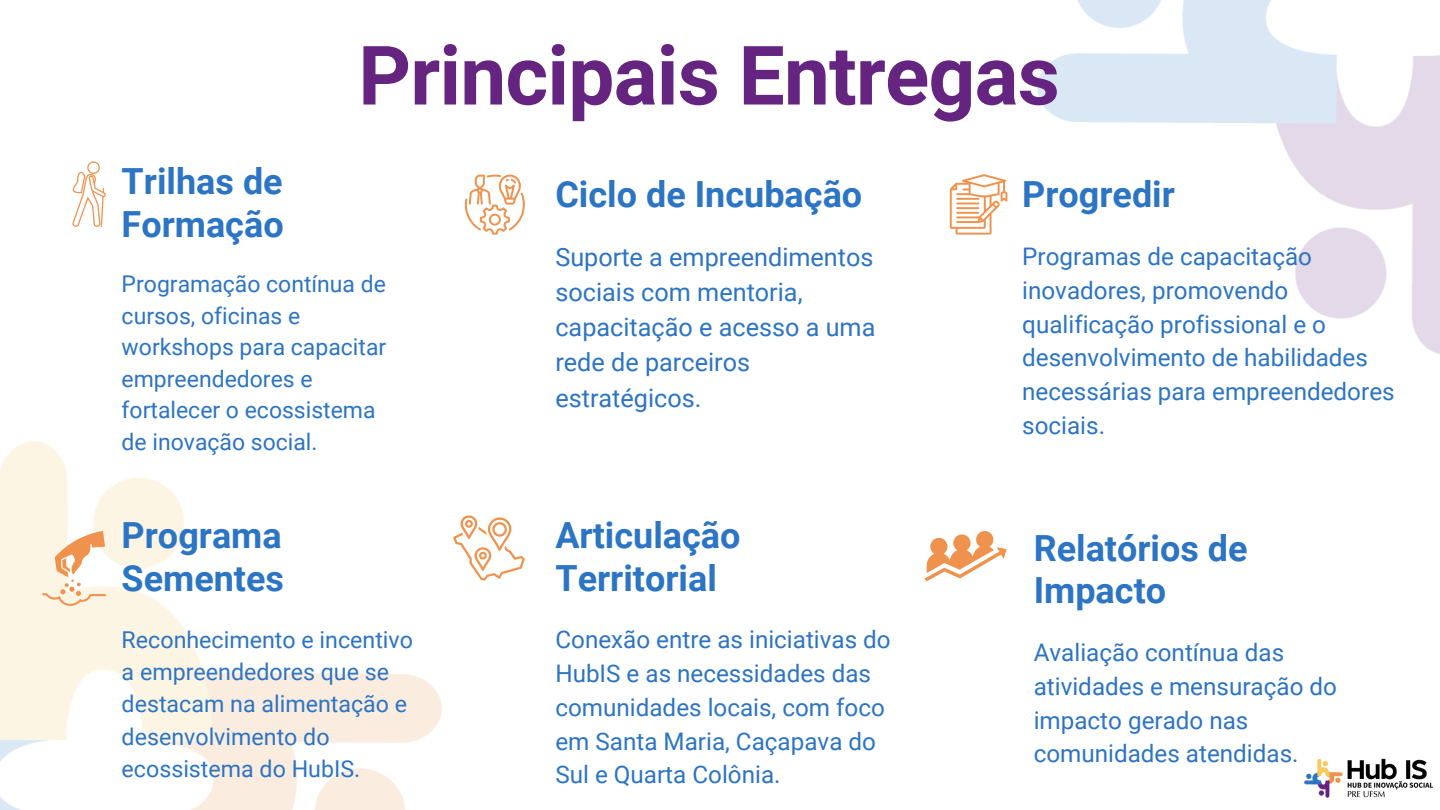
<style>
.page{position:relative;width:1440px;height:810px;background:#fff}
.page>*{position:absolute;margin:0;border:0;box-sizing:border-box;transform-origin:0 0}
.t1{font:700 82px "Roboto";letter-spacing:-.01em;color:#652480}
.t2{font:700 36px/42.7px "Roboto";color:#2c74c4}
.t3{font:25.2px/35.2px "Roboto";color:#2c74c4}
.t4{font:24.2px/33.8px "Roboto";color:#2c74c4}
.t5{font:23.2px/32.2px "Roboto";color:#2c74c4}
.t6{font:23px/31.5px "Roboto";color:#2c74c4}
</style>
<div class="page">
<img style="left:0;top:441px;width:486px;height:369px">
<img style="left:949px;top:0;width:491px;height:354px">
<img style="left:1304px;top:758px;width:130px;height:40px">
<svg style="left:72px;top:161px;width:34px;height:66px"></svg>
<svg style="left:465px;top:175px;width:60px;height:60px"></svg>
<svg style="left:950px;top:174px;width:57px;height:61px"></svg>
<svg style="left:42px;top:531px;width:64px;height:78px"></svg>
<svg style="left:453px;top:515px;width:72px;height:65px"></svg>
<svg style="left:925px;top:531px;width:82px;height:50px"></svg>
<h2 class="t1" style="left:358px;top:29px;width:703px">Principais Entregas</h2>
<h2 class="t2" style="left:122px;top:160px;width:164px">Trilhas de<br>Formação</h2>
<p class="t6" style="left:122px;top:269px;width:266px">Programação contínua de cursos, oficinas e workshops para capacitar empreendedores e fortalecer o ecossistema de inovação social.</p>
<h1 class="t2" style="left:122px;top:514px;width:164px">Programa<br>Sementes</h1>
<p class="t5" style="left:122px;top:624px;width:293px">Reconhecimento e incentivo a empreendedores que se destacam na alimentação e desenvolvimento do ecossistema do HubIS.</p>
<h2 class="t2" style="left:555px;top:174px;width:308px">Ciclo de Incubação</h2>
<p class="t3" style="left:555px;top:239px;width:322px">Suporte a empreendimentos sociais com mentoria, capacitação e acesso a uma rede de parceiros estratégicos.</p>
<p class="t2" style="left:555px;top:514px;width:187px">Articulação<br>Territorial</p>
<p class="t4" style="left:555px;top:623px;width:337px">Conexão entre as iniciativas do<br>HubIS e as necessidades das comunidades locais, com foco em Santa Maria, Caçapava do<br>Sul e Quarta Colônia.</p>
<h2 class="t2" style="left:1022px;top:174px;width:154px">Progredir</h2>
<p class="t4" style="left:1022px;top:240px;width:374px">Programas de capacitação inovadores, promovendo qualificação profissional e o desenvolvimento de habilidades necessárias para empreendedores sociais.</p>
<p class="t2" style="left:1034px;top:527px;width:215px">Relatórios de<br>Impacto</p>
<p class="t4" style="left:1034px;top:636px;width:305px">Avaliação contínua das atividades e mensuração do impacto gerado nas comunidades atendidas.</p>
</div>
